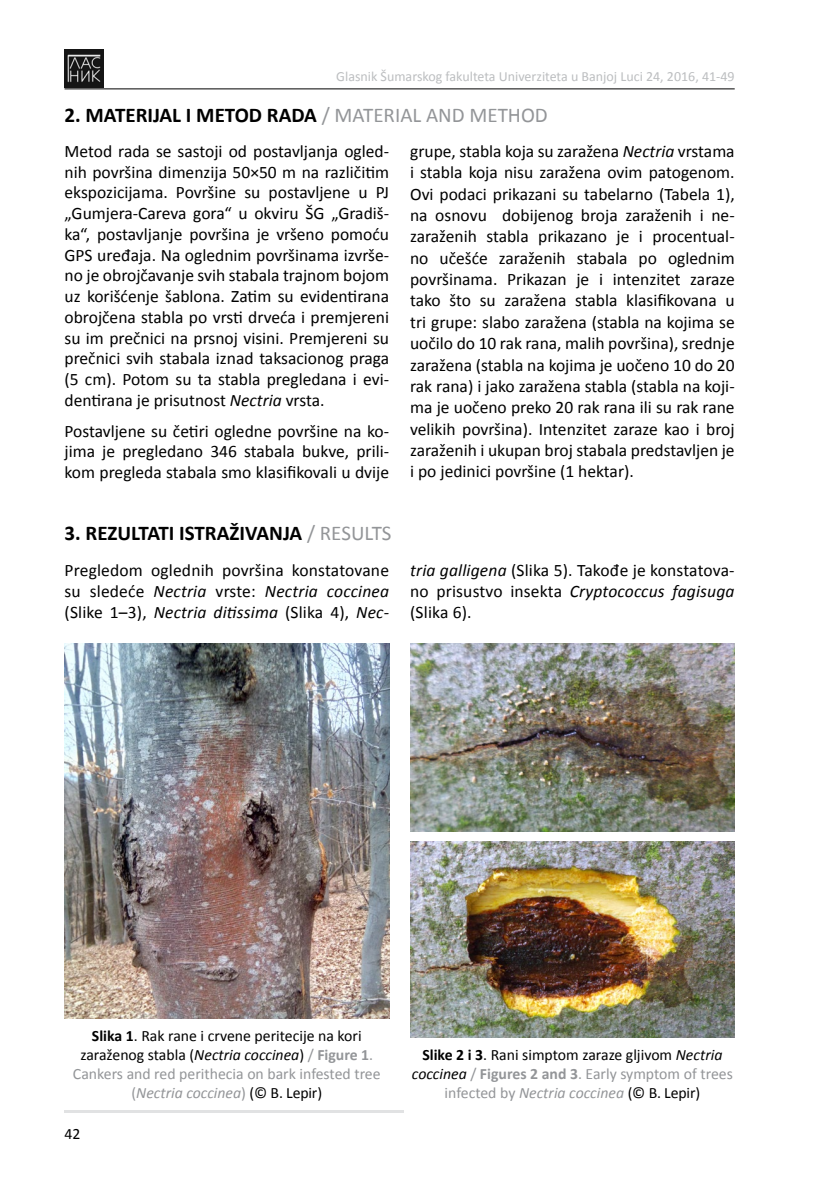
<style>
.page{position:relative;width:834px;height:1191px;background:#fff}
.page>*{position:absolute;margin:0;border:0;box-sizing:border-box;transform-origin:0 0}
.t1{font:700 21px "Calibri";color:#000}
.t2{font:17.5px/21.3px "Calibri";color:#000;text-align:justify}
.t3{font:15.75px/18.9px "Calibri";color:#000;text-align:center}
.t4{font:14px "Calibri";color:#bcbec0}
.s1{font-weight:400;color:#939598}
.s2{font-style:italic}
.s3{font-weight:700}
.s4{color:#939598}
.s5{font-weight:700;color:#939598}
.s6{font-style:italic;color:#939598}
</style>
<div class="page">
<img style="left:64px;top:49px;width:39px;height:39px">
<hr style="left:64px;top:88px;width:670px;height:1px;background:#000">
<hr style="left:64px;top:1111px;width:340px;height:2px;background:#e1e2e3">
<img style="left:64px;top:644px;width:325px;height:374px">
<img style="left:410px;top:644px;width:324px;height:187px">
<img style="left:410px;top:842px;width:324px;height:195px">
<p class="t4" style="left:336px;top:68px;width:400px">Glasnik Šumarskog fakulteta Univerziteta u Banjoj Luci 24, 2016, 41-49</p>
<p class="t1" style="left:64px;top:101px;width:484px">2. MATERIJAL I METOD RADA <span class="s1">/ MATERIAL AND METHOD</span></p>
<p class="t2" style="left:64px;top:141px;width:326px;line-height:20.7px">Metod rada se sastoji od postavljanja ogled&shy;nih površina dimenzija 50×50 m na različitim ekspozicijama. Površine su postavljene u PJ „Gumjera-Careva gora“ u okviru ŠG „Gradiš&shy;ka“, postavljanje površina je vršeno pomoću GPS uređaja. Na oglednim površinama izvrše&shy;no je obrojčavanje svih stabala trajnom bojom uz korišćenje šablona. Zatim su evidentirana obrojčena stabla po vrsti drveća i premjereni su im prečnici na prsnoj visini. Premjereni su prečnici svih stabala iznad taksacionog praga (5 cm). Potom su ta stabla pregledana i evi&shy;dentirana je prisutnost <span class="s2">Nectria</span> vrsta.</p>
<p class="t2" style="left:64px;top:420px;width:326px;line-height:20.8px">Postavljene su četiri ogledne površine na ko&shy;jima je pregledano 346 stabala bukve, prili&shy;kom pregleda stabala smo klasifikovali u dvije</p>
<p class="t1" style="left:64px;top:520px;width:328px">3. REZULTATI ISTRAŽIVANJA <span class="s1">/ RESULTS</span></p>
<p class="t2" style="left:410px;top:141px;width:326px">grupe, stabla koja su zaražena <span class="s2">Nectria</span> vrstama i stabla koja nisu zaražena ovim patogenom.<br>Ovi podaci prikazani su tabelarno (Tabela 1), na osnovu dobijenog broja zaraženih i ne&shy;zaraženih stabla prikazano je i procentual&shy;no učešće zaraženih stabala po oglednim površinama. Prikazan je i intenzitet zaraze tako što su zaražena stabla klasifikovana u tri grupe: slabo zaražena (stabla na kojima se uočilo do 10 rak rana, malih površina), srednje zaražena (stabla na kojima je uočeno 10 do 20 rak rana) i jako zaražena stabla (stabla na koji&shy;ma je uočeno preko 20 rak rana ili su rak rane velikih površina). Intenzitet zaraze kao i broj zaraženih i ukupan broj stabala predstavljen je i po jedinici površine (1 hektar).</p>
<p class="t2" style="left:64px;top:559px;width:326px">Pregledom oglednih površina konstatovane su sledeće <span class="s2">Nectria</span> vrste: <span class="s2">Nectria coccinea </span>(Slike 1–3), <span class="s2">Nectria ditissima</span> (Slika 4), <span class="s2">Nec-</span></p>
<p class="t2" style="left:410px;top:559px;width:326px"><span class="s2">tria galligena</span> (Slika 5). Takođe je konstatova&shy;no prisustvo insekta <span class="s2">Cryptococcus fagisuga </span>(Slika 6).</p>
<p class="t3" style="left:73px;top:1026px;width:309px"><span class="s3">Slika 1</span>. Rak rane i crvene peritecije na kori zaraženog stabla (<span class="s2">Nectria coccinea</span>) <span class="s4">/</span> <span class="s5">Figure 1</span><span class="s4">.<br>Cankers and red perithecia on bark infested tree (</span><span class="s6">Nectria coccinea</span><span class="s4">)</span> (© B. Lepir)</p>
<p class="t3" style="left:64px;top:1124px;width:17px">42</p>
<p class="t3" style="left:412px;top:1045px;width:322px"><span class="s3">Slike 2 i 3</span>. Rani simptom zaraze gljivom <span class="s2">Nectria coccinea</span> <span class="s4">/</span> <span class="s5">Figures 2 and 3</span><span class="s4">. Early symptom of trees infected by</span> <span class="s6">Nectria coccinea</span> (© B. Lepir)</p>
</div>
